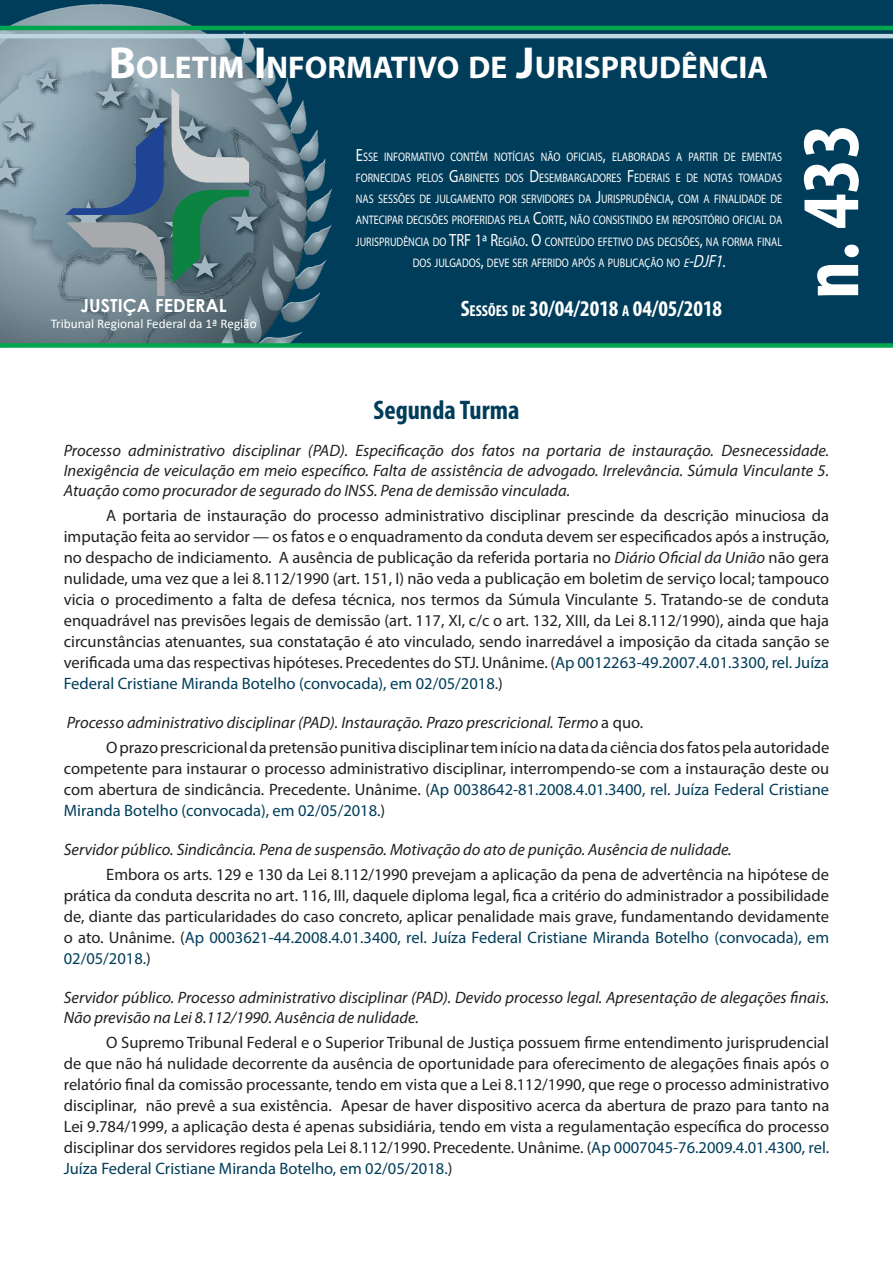
<style>
.page{position:relative;width:893px;height:1263px;background:#fff}
.page>*{position:absolute;margin:0;border:0;box-sizing:border-box;transform-origin:0 0}
.t1{font:700 condensed 82.5px "Myriad Pro";color:#fff}
.t2{font:700 31.5px "Myriad Pro";color:#fff}
.TÍTULO{font:700 condensed 27px "Myriad Pro";color:#003d5a}
.t3{font:700 condensed 22.5px "Myriad Pro";color:#fff}
.t4{font:700 18px "Century Gothic";color:#fff}
.Texto_EMENTA{font:16.5px/21px "Myriad Pro";color:#231f20;text-align:justify}
.Cabeça_EMENTA{font:italic 16.5px/19.8px "Myriad Pro";color:#231f20;text-align:justify}
.t5{font:13.2px "Calibri";color:#fff}
.t6{font:12.45px/21.3px "Myriad Pro";color:#fff;text-align:center;scale:.82 1}
.s1{font-size:45px}
.s2{font-size:17.7px}
.s3{font-style:italic}
.s4{font-style:italic;font-size:17.7px}
.s5{font-size:15.75px}
.s6{color:#003d5a}
.s7{font-style:normal}
</style>
<div class="page">
<div style="left:0;top:0;width:893px;height:343px;background:#003d5a"></div>
<img style="left:0;top:4px;width:406px;height:339px">
<hr style="left:0;top:34px;width:893px;height:4px;background:#bed5e2">
<svg style="left:0;top:343px;width:893px;height:5px;background:#0ea558"></svg>
<hr style="left:0;top:26px;width:893px;height:4px;background:#00a54f">
<svg style="left:65px;top:122px;width:99px;height:93px;background:#5a7696"></svg>
<svg style="left:173px;top:190px;width:76px;height:93px;background:#3d7666"></svg>
<svg style="left:66px;top:222px;width:99px;height:74px;background:#86949c"></svg>
<svg style="left:171px;top:88px;width:78px;height:95px;background:#91a0a7"></svg>
<h2 class="t2" style="left:109px;top:47px;width:661px"><span class="s1">B</span>OLETIM <span class="s1">I</span> NFORMATIVO DE <span class="s1">J</span>URISPRUDÊNCIA</h2>
<p class="t6" style="left:356px;top:146px;width:521px"><span class="s2">E</span>SSE INFORMATIVO CONTÉM NOTÍCIAS NÃO OFICIAIS<span class="s2">,</span> ELABORADAS A PARTIR DE EMENTAS FORNECIDAS PELOS <span class="s2">G</span>ABINETES DOS <span class="s2">D</span>ESEMBARGADORES <span class="s2">F</span> EDERAIS E DE NOTAS TOMADAS NAS SESSÕES DE JULGAMENTO POR SERVIDORES DA <span class="s2">J</span>URISPRUDÊNCIA<span class="s2">,</span> COM A FINALIDADE DE ANTECIPAR DECISÕES PROFERIDAS PELA <span class="s2">C</span>ORTE<span class="s2">,</span> NÃO CONSISTINDO EM REPOSITÓRIO OFICIAL DA JURISPRUDÊNCIA DO <span class="s2">TRF 1ª R</span>EGIÃO<span class="s2">. O</span> CONTEÚDO EFETIVO DAS DECISÕES<span class="s2">,</span> NA FORMA FINAL DOS JULGADOS<span class="s2">,</span> DEVE SER AFERIDO APÓS A PUBLICAÇÃO NO <span class="s3">e</span><span class="s4">-DJF1</span><span class="s2">.</span></p>
<p class="t4" style="left:81px;top:292px;width:148px">JUSTIÇA FEDERAL</p>
<h3 class="t3" style="left:461px;top:294px;width:263px">S<span class="s5">ESSÕES DE</span> 30/04/2018 <span class="s5">A</span> 04/05/2018</h3>
<p class="t5" style="left:51px;top:314px;width:207px">Tribunal Regional Federal da 1ª Região</p>
<h1 class="t1" style="left:779px;top:299px;width:177px;rotate:-90deg">n. 433</h1>
<p class="TÍTULO" style="left:373px;top:393px;width:147px">Segunda Turma</p>
<p class="Cabeça_EMENTA" style="left:64px;top:440px;width:767px">Processo administrativo disciplinar (PAD). Especificação dos fatos na portaria de instauração. Desnecessidade.<br>Inexigência de veiculação em meio específico. Falta de assistência de advogado. Irrelevância. Súmula Vinculante 5.<br>Atuação como procurador de segurado do INSS. Pena de demissão vinculada.</p>
<p class="Texto_EMENTA" style="left:64px;top:505px;width:767px;text-indent:43px">A portaria de instauração do processo administrativo disciplinar prescinde da descrição minuciosa da imputação feita ao servidor — os fatos e o enquadramento da conduta devem ser especificados após a instrução, no despacho de indiciamento. A ausência de publicação da referida portaria no <span class="s3">Diário Oficial da União</span> não gera nulidade, uma vez que a lei 8.112/1990 (art. 151, I) não veda a publicação em boletim de serviço local; tampouco vicia o procedimento a falta de defesa técnica, nos termos da Súmula Vinculante 5. Tratando-se de conduta enquadrável nas previsões legais de demissão (art. 117, XI, c/c o art. 132, XIII, da Lei 8.112/1990), ainda que haja circunstâncias atenuantes, sua constatação é ato vinculado, sendo inarredável a imposição da citada sanção se verificada uma das respectivas hipóteses. Precedentes do STJ. Unânime. (<span class="s6">Ap 0012263-49.2007.4.01.3300, rel. Juíza Federal Cristiane Miranda Botelho (convocada), em 02/05/2018.</span>)</p>
<p class="Cabeça_EMENTA" style="left:67px;top:712px;width:578px">Processo administrativo disciplinar (PAD). Instauração. Prazo prescricional. Termo <span class="s7">a quo.</span></p>
<p class="Texto_EMENTA" style="left:64px;top:737px;width:767px;text-indent:43px">O prazo prescricional da pretensão punitiva disciplinar tem início na data da ciência dos fatos pela autoridade competente para instaurar o processo administrativo disciplinar, interrompendo-se com a instauração deste ou com abertura de sindicância. Precedente. Unânime. (<span class="s6">Ap 0038642-81.2008.4.01.3400, rel. Juíza Federal Cristiane Miranda Botelho (convocada), em 02/05/2018.</span>)</p>
<p class="Cabeça_EMENTA" style="left:64px;top:839px;width:669px">Servidor público. Sindicância. Pena de suspensão. Motivação do ato de punição. Ausência de nulidade.</p>
<p class="Texto_EMENTA" style="left:64px;top:864px;width:767px;text-indent:43px">Embora os arts. 129 e 130 da Lei 8.112/1990 prevejam a aplicação da pena de advertência na hipótese de prática da conduta descrita no art. 116, III, daquele diploma legal, fica a critério do administrador a possibilidade de, diante das particularidades do caso concreto, aplicar penalidade mais grave, fundamentando devidamente o ato. Unânime. (<span class="s6">Ap 0003621-44.2008.4.01.3400, rel. Juíza Federal Cristiane Miranda Botelho (convocada), em 02/05/2018.</span>)</p>
<p class="Cabeça_EMENTA" style="left:64px;top:988px;width:767px">Servidor público. Processo administrativo disciplinar (PAD). Devido processo legal. Apresentação de alegações finais.<br>Não previsão na Lei 8.112/1990. Ausência de nulidade.</p>
<p class="Texto_EMENTA" style="left:64px;top:1032px;width:767px;text-indent:43px">O Supremo Tribunal Federal e o Superior Tribunal de Justiça possuem firme entendimento jurisprudencial de que não há nulidade decorrente da ausência de oportunidade para oferecimento de alegações finais após o relatório final da comissão processante, tendo em vista que a Lei 8.112/1990, que rege o processo administrativo disciplinar, não prevê a sua existência. Apesar de haver dispositivo acerca da abertura de prazo para tanto na Lei 9.784/1999, a aplicação desta é apenas subsidiária, tendo em vista a regulamentação específica do processo disciplinar dos servidores regidos pela Lei 8.112/1990. Precedente. Unânime. (<span class="s6">Ap 0007045-76.2009.4.01.4300, rel.<br>Juíza Federal Cristiane Miranda Botelho, em 02/05/2018.</span>)</p>
</div>
